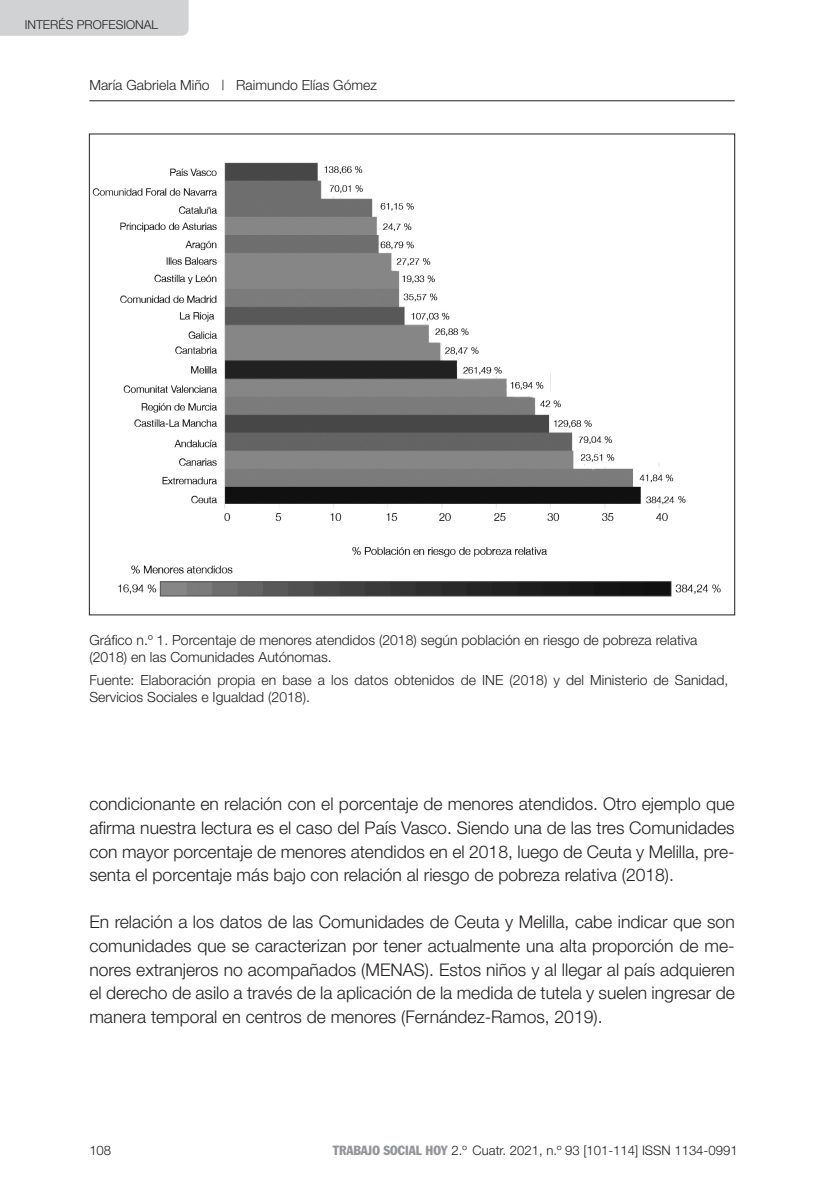
<style>
.page{position:relative;width:834px;height:1191px;background:#fff}
.page>*{position:absolute;margin:0;border:0;box-sizing:border-box;transform-origin:0 0}
.t1{font:300 17.5px/23.6px "Helvetica Neue";color:#231f20;text-align:justify}
.FIGURA{font:300 14px/17.5px "Helvetica Neue";color:#231f20}
.FUENTE_OK{font:300 14px/17.5px "Helvetica Neue";color:#231f20}
.t2{font:300 13.12px "Helvetica Neue";color:#231f20}
.t3{font:300 12.25px "Helvetica Neue";color:#231f20}
.s1{font-family:"Franklin Gothic";font-weight:400;font-stretch:condensed;color:#939598}
</style>
<div class="page">
<hr style="left:89px;top:100px;width:645px;height:1px;background:#231f20">
<div style="left:0;top:0;width:189px;height:36px;background:#d1d2d4"></div>
<img style="left:92px;top:162px;width:629px;height:435px">
<p class="t3" style="left:25px;top:17px;width:135px">INTERÉS PROFESIONAL</p>
<p class="FIGURA" style="left:89px;top:76px;width:289px">María Gabriela Miño | Raimundo Elías Gómez</p>
<p class="FIGURA" style="left:89px;top:630px;width:609px">Gráfico n.º 1. Porcentaje de menores atendidos (2018) según población en riesgo de pobreza relativa (2018) en las Comunidades Autónomas.</p>
<p class="FUENTE_OK" style="left:89px;top:670px;width:640px">Fuente: Elaboración propia en base a los datos obtenidos de INE (2018) y del Ministerio de Sanidad,<br>Servicios Sociales e Igualdad (2018).</p>
<p class="t1" style="left:89px;top:792px;width:646px">condicionante en relación con el porcentaje de menores atendidos. Otro ejemplo que afirma nuestra lectura es el caso del País Vasco. Siendo una de las tres Comunidades con mayor porcentaje de menores atendidos en el 2018, luego de Ceuta y Melilla, pre&shy;senta el porcentaje más bajo con relación al riesgo de pobreza relativa (2018).</p>
<p class="t1" style="left:89px;top:910px;width:646px">En relación a los datos de las Comunidades de Ceuta y Melilla, cabe indicar que son comunidades que se caracterizan por tener actualmente una alta proporción de me&shy;nores extranjeros no acompañados (MENAS). Estos niños y al llegar al país adquieren el derecho de asilo a través de la aplicación de la medida de tutela y suelen ingresar de manera temporal en centros de menores (Fernández-Ramos, 2019).</p>
<p class="t2" style="left:89px;top:1142px;width:23px">108</p>
<p class="t2" style="left:332px;top:1142px;width:406px"><span class="s1">TRABAJO SOCIAL HOY</span> 2.º Cuatr. 2021, n.º 93 [101-114] ISSN 1134-0991</p>
</div>
